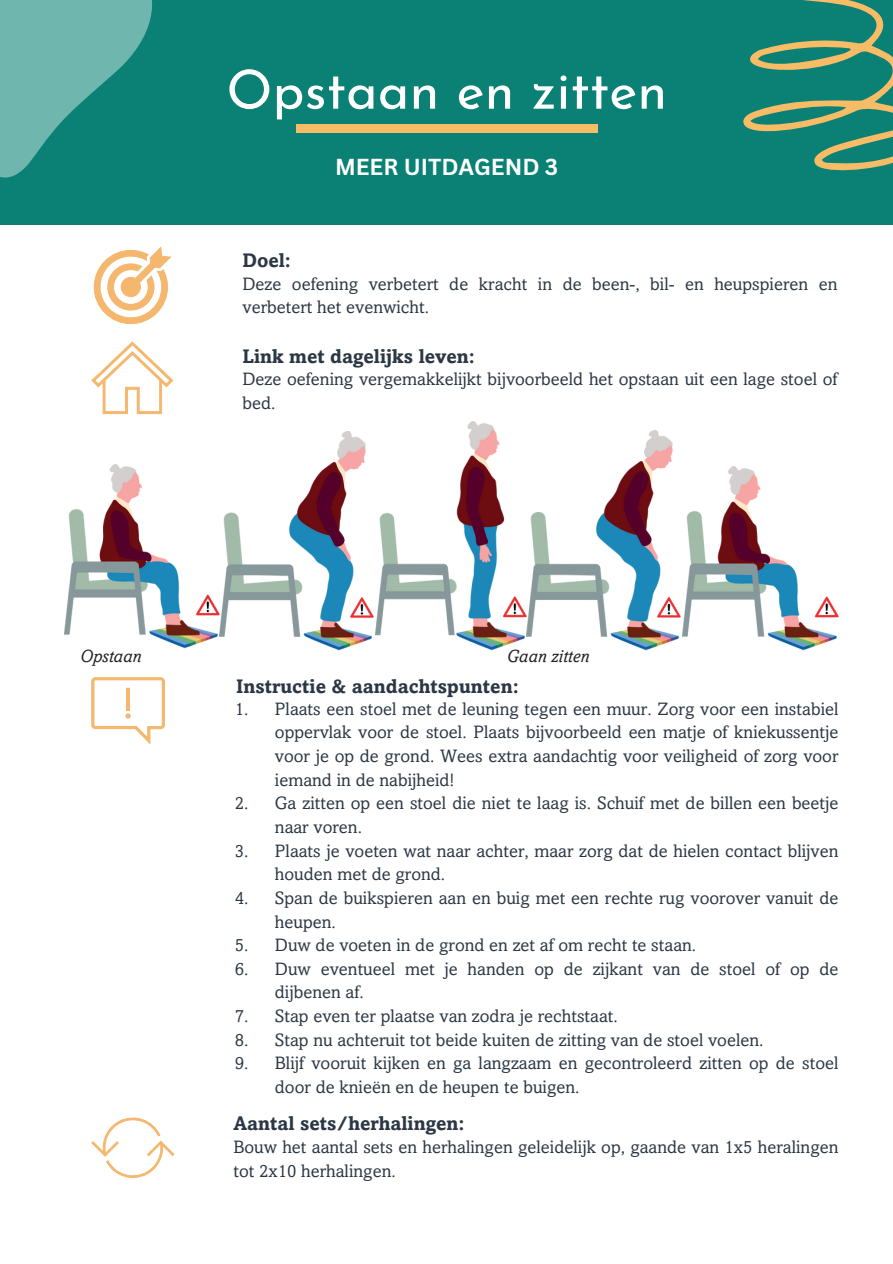
<style>
.page{position:relative;width:893px;height:1264px;background:#fff}
.page>*{position:absolute;margin:0;border:0;box-sizing:border-box;transform-origin:0 0}
.t1{font:54px "Josefin Sans";color:#fff}
.t2{font:700 22.5px "Canva Sans";color:#fff}
.t3{font:700 19.5px "Amasis MTW1 G";color:#2c3744}
.t4{font:18px/23.7px "Amasis MTW1 G";color:#2c3744}
.t5{font:italic 18px "Amasis MTW1 G";color:#231f20}
</style>
<div class="page">
<svg style="left:91px;top:341px;width:82px;height:73px"></svg>
<svg style="left:94px;top:246px;width:77px;height:78px"></svg>
<img style="left:220px;top:431px;width:153px;height:220px">
<img style="left:64px;top:464px;width:156px;height:185px">
<img style="left:682px;top:466px;width:156px;height:185px">
<img style="left:526px;top:431px;width:155px;height:220px">
<img style="left:456px;top:421px;width:70px;height:230px">
<div style="left:0;top:0;width:892px;height:224px;background:#0a8174"></div>
<svg style="left:91px;top:1117px;width:83px;height:61px"></svg>
<svg style="left:91px;top:677px;width:74px;height:67px"></svg>
<img style="left:375px;top:426px;width:82px;height:209px">
<div style="left:296px;top:124px;width:301px;height:8px;background:#f8bc66"></div>
<svg style="left:743px;top:0;width:149px;height:171px"></svg>
<svg style="left:0;top:0;width:153px;height:178px"></svg>
<h1 class="t1" style="left:226px;top:68px;width:442px">Opstaan en zitten</h1>
<p class="t2" style="left:335px;top:151px;width:224px">MEER UITDAGEND 3</p>
<p class="t3" style="left:242px;top:253px;width:50px">Doel:</p>
<p class="t4" style="left:242px;top:274px;width:596px">Deze oefening verbetert de kracht in de been-, bil- en heupspieren en verbetert het evenwicht.</p>
<p class="t3" style="left:242px;top:349px;width:234px">Link met dagelijks leven:</p>
<p class="t4" style="left:242px;top:369px;width:596px">Deze oefening vergemakkelijkt bijvoorbeeld het opstaan uit een lage stoel of bed.</p>
<p class="t5" style="left:80px;top:649px;width:63px">Opstaan</p>
<p class="t5" style="left:506px;top:649px;width:84px">Gaan zitten</p>
<p class="t3" style="left:236px;top:678px;width:284px">Instructie &amp; aandachtspunten:</p>
<p class="t4" style="left:235px;top:699px;width:15px">1.</p>
<p class="t4" style="left:275px;top:699px;width:565px">Plaats een stoel met de leuning tegen een muur. Zorg voor een instabiel oppervlak voor de stoel. Plaats bijvoorbeeld een matje of kniekussentje voor je op de grond. Wees extra aandachtig voor veiligheid of zorg voor iemand in de nabijheid!<br>Ga zitten op een stoel die niet te laag is. Schuif met de billen een beetje naar voren.<br>Plaats je voeten wat naar achter, maar zorg dat de hielen contact blijven houden met de grond.<br>Span de buikspieren aan en buig met een rechte rug voorover vanuit de heupen.<br>Duw de voeten in de grond en zet af om recht te staan.<br>Duw eventueel met je handen op de zijkant van de stoel of op de dijbenen af.<br>Stap even ter plaatse van zodra je rechtstaat.<br>Stap nu achteruit tot beide kuiten de zitting van de stoel voelen.<br>Blijf vooruit kijken en ga langzaam en gecontroleerd zitten op de stoel door de knieën en de heupen te buigen.</p>
<p class="t4" style="left:235px;top:793px;width:15px">2.</p>
<p class="t4" style="left:235px;top:840px;width:15px">3.</p>
<p class="t4" style="left:235px;top:888px;width:15px">4.</p>
<p class="t4" style="left:235px;top:935px;width:15px">5.<br>6.</p>
<p class="t4" style="left:235px;top:1006px;width:15px;text-align:justify">7.<br>8.<br>9.</p>
<p class="t3" style="left:233px;top:1116px;width:233px">Aantal sets/herhalingen:</p>
<p class="t4" style="left:233px;top:1137px;width:606px">Bouw het aantal sets en herhalingen geleidelijk op, gaande van 1x5 heralingen tot 2x10 herhalingen.</p>
</div>
